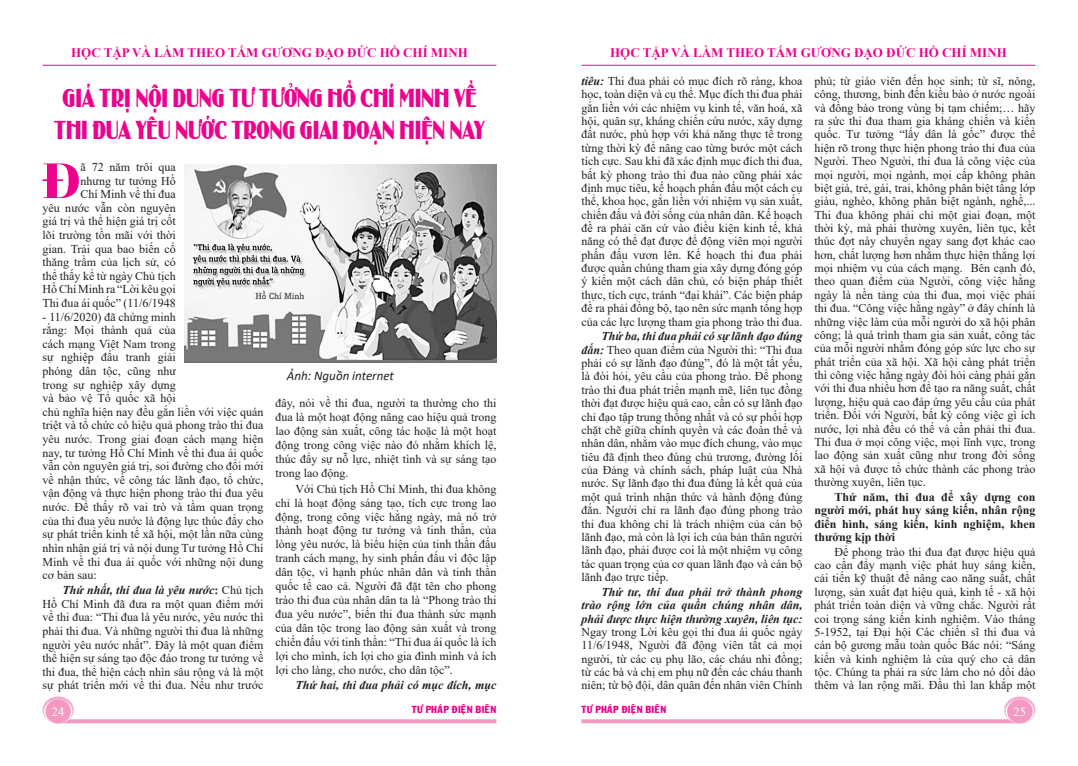
<style>
.page{position:relative;width:1078px;height:766px;background:#fff}
.page>*{position:absolute;margin:0;border:0;box-sizing:border-box;transform-origin:0 0}
.t1{font:51.9px "UVN Bach Dang Nang";color:#ed028c}
.Normal__Web__Normal{font:27px/32px "UVN Binh Duong";color:#ed028c;text-align:center;scale:.71 1}
.t2{font:700 13px "Times New Roman";color:#ed028c}
.Normal__Web__Normal-2{font:italic 13px "Calibri";color:#231f20}
.t3{font:12.5px "Times New Roman";color:#fff}
.Normal__Web__Normal-3{font:12px/13.4px "Times New Roman";color:#231f20;text-align:justify}
.Normal__Web__Normal-4{font:700 12px/13.4px "Times New Roman";color:#231f20;text-align:justify}
.Normal__Web__Normal-5{font:italic 700 12px "Times New Roman";color:#231f20}
.t4{font:10px "VNI Franko";color:#ed028c}
.s1{font-weight:700;font-style:italic}
.s2{font-weight:700}
</style>
<div class="page">
<img style="left:184px;top:164px;width:312px;height:198px">
<svg style="left:63px;top:719px;width:433px;height:4px;fill:#f499c2"></svg>
<svg style="left:43px;top:696px;width:31px;height:27px"></svg>
<svg style="left:44px;top:699px;width:28px;height:24px"></svg>
<div style="left:45px;top:699px;width:26px;height:24px;background:#f499c2;border-radius:50%"></div>
<svg style="left:581px;top:719px;width:434px;height:4px;fill:#f499c2"></svg>
<svg style="left:1003px;top:696px;width:32px;height:27px"></svg>
<svg style="left:1005px;top:699px;width:28px;height:24px"></svg>
<div style="left:1006px;top:699px;width:26px;height:24px;background:#f499c2;border-radius:50%"></div>
<hr style="left:43px;top:65px;width:453px;height:1px;background:#ed028c">
<hr style="left:581px;top:65px;width:454px;height:1px;background:#ed028c">
<p class="t2" style="left:71px;top:43px;width:398px">HỌC TẬP VÀ LÀM THEO TẤM GƯƠNG ĐẠO ĐỨC HỒ CHÍ MINH</p>
<p class="t2" style="left:610px;top:43px;width:398px">HỌC TẬP VÀ LÀM THEO TẤM GƯƠNG ĐẠO ĐỨC HỒ CHÍ MINH</p>
<p class="Normal__Web__Normal" style="left:54px;top:81px;width:607px">GIÁ TRỊ NỘI DUNG TƯ TƯỞNG HỒ CHÍ MINH VỀ<br>THI ĐUA YÊU NƯỚC TRONG GIAI ĐOẠN HIỆN NAY</p>
<p class="t1" style="left:42px;top:141px;width:40px">Đ</p>
<p class="Normal__Web__Normal-3" style="left:43px;top:160px;width:135px;text-align:right">ã 72 năm trôi qua<br>nhưng tư tưởng Hồ<br>Chí Minh về thi đua<br>yêu nước vẫn còn nguyên giá trị và thể hiện giá trị cốt lõi trường tồn mãi với thời gian. Trải qua bao biến cố thăng trầm của lịch sử, có thể thấy kể từ ngày Chủ tịch<br>Hồ Chí Minh ra “Lời kêu gọi<br>Thi đua ái quốc” (11/6/1948</p>
<p class="Normal__Web__Normal-3" style="left:43px;top:309px;width:222px;text-align:left">- 11/6/2020) đã chứng minh<br>rằng: Mọi thành quả của<br>cách mạng Việt Nam trong<br>sự nghiệp đấu tranh giải<br>phóng dân tộc, cũng như<br>trong sự nghiệp xây dựng<br>và bảo vệ Tổ quốc xã hội<br>chủ nghĩa hiện nay đều gắn liền với việc quán triệt và tổ chức có hiệu quả phong trào thi đua yêu nước. Trong giai đoạn cách mạng hiện nay, tư tưởng Hồ Chí Minh về thi đua ái quốc vẫn còn nguyên giá trị, soi đường cho đổi mới về nhận thức, về công tác lãnh đạo, tổ chức, vận động và thực hiện phong trào thi đua yêu nước. Để thấy rõ vai trò và tầm quan trọng của thi đua yêu nước là động lực thúc đẩy cho sự phát triển kinh tế xã hội, một lần nữa cùng nhìn nhận giá trị và nội dung Tư tưởng Hồ Chí Minh về thi đua ái quốc với những nội dung cơ bản sau:</p>
<p class="Normal__Web__Normal-3" style="left:43px;top:582px;width:222px;text-indent:20px"><span class="s1">Thứ nhất, thi đua là yêu nước</span><span class="s2">:</span> Chủ tịch Hồ Chí Minh đã đưa ra một quan điểm mới về thi đua: “Thi đua là yêu nước, yêu nước thì phải thi đua. Và những người thi đua là những người yêu nước nhất”. Đây là một quan điểm thể hiện sự sáng tạo độc đáo trong tư tưởng về thi đua, thể hiện cách nhìn sâu rộng và là một sự phát triển mới về thi đua. Nếu như trước</p>
<p class="Normal__Web__Normal-2" style="left:287px;top:367px;width:108px">Ảnh: Nguồn internet</p>
<p class="Normal__Web__Normal-3" style="left:275px;top:396px;width:222px;line-height:13.9px">đây, nói về thi đua, người ta thường cho thi đua là một hoạt động nâng cao hiệu quả trong lao động sản xuất, công tác hoặc là một hoạt động trong công việc nào đó nhằm khích lệ, thúc đẩy sự nỗ lực, nhiệt tình và sự sáng tạo trong lao động.</p>
<p class="Normal__Web__Normal-3" style="left:275px;top:481px;width:222px;line-height:13.9px;text-indent:20px">Với Chủ tịch Hồ Chí Minh, thi đua không chỉ là hoạt động sáng tạo, tích cực trong lao động, trong công việc hằng ngày, mà nó trở thành hoạt động tư tưởng và tinh thần, của lòng yêu nước, là biểu hiện của tinh thần đấu tranh cách mạng, hy sinh phấn đấu vì độc lập dân tộc, vì hạnh phúc nhân dân và tinh thần quốc tế cao cả. Người đã đặt tên cho phong trào thi đua của nhân dân ta là “Phong trào thi đua yêu nước”, biến thi đua thành sức mạnh của dân tộc trong lao động sản xuất và trong chiến đấu với tinh thần: “Thi đua ái quốc là ích lợi cho mình, ích lợi cho gia đình mình và ích lợi cho làng, cho nước, cho dân tộc”.</p>
<p class="Normal__Web__Normal-5" style="left:295px;top:676px;width:202px">Thứ hai, thi đua phải có mục đích, mục</p>
<p class="Normal__Web__Normal-3" style="left:581px;top:74px;width:222px"><span class="s1">tiêu:</span> Thi đua phải có mục đích rõ ràng, khoa học, toàn diện và cụ thể. Mục đích thi đua phải gắn liền với các nhiệm vụ kinh tế, văn hoá, xã hội, quân sự, kháng chiến cứu nước, xây dựng đất nước, phù hợp với khả năng thực tế trong từng thời kỳ để nâng cao từng bước một cách tích cực. Sau khi đã xác định mục đích thi đua, bất kỳ phong trào thi đua nào cũng phải xác định mục tiêu, kế hoạch phấn đấu một cách cụ thể, khoa học, gắn liền với nhiệm vụ sản xuất, chiến đấu và đời sống của nhân dân. Kế hoạch đề ra phải căn cứ vào điều kiện kinh tế, khả năng có thể đạt được để động viên mọi người phấn đấu vươn lên. Kế hoạch thi đua phải được quần chúng tham gia xây dựng đóng góp ý kiến một cách dân chủ, có biện pháp thiết thực, tích cực, tránh “đại khái”. Các biện pháp đề ra phải đồng bộ, tạo nên sức mạnh tổng hợp của các lực lượng tham gia phong trào thi đua.</p>
<p class="Normal__Web__Normal-3" style="left:581px;top:329px;width:222px;text-indent:20px"><span class="s1">Thứ ba, thi đua phải có sự lãnh đạo đúng đắn:</span> Theo quan điểm của Người thì: “Thi đua phải có sự lãnh đạo đúng”, đó là một tất yếu, là đòi hỏi, yêu cầu của phong trào. Để phong trào thi đua phát triển mạnh mẽ, liên tục đồng thời đạt được hiệu quả cao, cần có sự lãnh đạo chỉ đạo tập trung thống nhất và có sự phối hợp chặt chẽ giữa chính quyền và các đoàn thể và nhân dân, nhằm vào mục đích chung, vào mục tiêu đã định theo đúng chủ trương, đường lối của Đảng và chính sách, pháp luật của Nhà nước. Sự lãnh đạo thi đua đúng là kết quả của một quá trình nhận thức và hành động đúng đắn. Người chỉ ra lãnh đạo đúng phong trào thi đua không chỉ là trách nhiệm của cán bộ lãnh đạo, mà còn là lợi ích của bản thân người lãnh đạo, phải được coi là một nhiệm vụ công tác quan trọng của cơ quan lãnh đạo và cán bộ lãnh đạo trực tiếp.</p>
<p class="Normal__Web__Normal-3" style="left:581px;top:584px;width:222px;text-indent:20px"><span class="s1">Thứ tư, thi đua phải trở thành phong trào rộng lớn của quần chúng nhân dân, phải được thực hiện thường xuyên, liên tục:<br></span>Ngay trong Lời kêu gọi thi đua ái quốc ngày 11/6/1948, Người đã động viên tất cả mọi người, từ các cụ phụ lão, các cháu nhi đồng; từ các bà và chị em phụ nữ đến các cháu thanh niên; từ bộ đội, dân quân đến nhân viên Chính</p>
<p class="Normal__Web__Normal-3" style="left:814px;top:74px;width:222px">phủ; từ giáo viên đến học sinh; từ sĩ, nông, công, thương, binh đến kiều bào ở nước ngoài và đồng bào trong vùng bị tạm chiếm;… hãy ra sức thi đua tham gia kháng chiến và kiến quốc. Tư tưởng “lấy dân là gốc” được thể hiện rõ trong thực hiện phong trào thi đua của Người. Theo Người, thi đua là công việc của mọi người, mọi ngành, mọi cấp không phân biệt già, trẻ, gái, trai, không phân biệt tầng lớp giàu, nghèo, không phân biệt ngành, nghề,...<br>Thi đua không phải chỉ một giai đoạn, một thời kỳ, mà phải thường xuyên, liên tục, kết thúc đợt này chuyển ngay sang đợt khác cao hơn, chất lượng hơn nhằm thực hiện thắng lợi mọi nhiệm vụ của cách mạng. Bên cạnh đó, theo quan điểm của Người, công việc hằng ngày là nền tảng của thi đua, mọi việc phải thi đua. “Công việc hằng ngày” ở đây chính là những việc làm của mỗi người do xã hội phân công; là quá trình tham gia sản xuất, công tác của mỗi người nhằm đóng góp sức lực cho sự phát triển của xã hội. Xã hội càng phát triển thì công việc hằng ngày đòi hỏi càng phải gắn với thi đua nhiều hơn để tạo ra năng suất, chất lượng, hiệu quả cao đáp ứng yêu cầu của phát triển. Đối với Người, bất kỳ công việc gì ích nước, lợi nhà đều có thể và cần phải thi đua.<br>Thi đua ở mọi công việc, mọi lĩnh vực, trong lao động sản xuất cũng như trong đời sống xã hội và được tổ chức thành các phong trào thường xuyên, liên tục.</p>
<p class="Normal__Web__Normal-4" style="left:814px;top:489px;width:222px;text-indent:20px">Thứ năm, thi đua để xây dựng con người mới, phát huy sáng kiến, nhân rộng điển hình, sáng kiến, kinh nghiệm, khen thưởng kịp thời</p>
<p class="Normal__Web__Normal-3" style="left:814px;top:544px;width:222px;text-indent:20px">Để phong trào thi đua đạt được hiệu quả cao cần đẩy mạnh việc phát huy sáng kiến, cải tiến kỹ thuật để nâng cao năng suất, chất lượng, sản xuất đạt hiệu quả, kinh tế - xã hội phát triển toàn diện và vững chắc. Người rất coi trọng sáng kiến kinh nghiệm. Vào tháng 5-1952, tại Đại hội Các chiến sĩ thi đua và cán bộ gương mẫu toàn quốc Bác nói: “Sáng kiến và kinh nghiệm là của quý cho cả dân tộc. Chúng ta phải ra sức làm cho nó dồi dào thêm và lan rộng mãi. Đầu thì lan khắp một</p>
<p class="t3" style="left:52px;top:703px;width:14px">24</p>
<p class="t4" style="left:411px;top:701px;width:86px">TÖ PHAÙP ÑIEÄN BIEÂN</p>
<p class="t4" style="left:581px;top:701px;width:86px">TÖ PHAÙP ÑIEÄN BIEÂN</p>
<p class="t3" style="left:1013px;top:702px;width:14px">25</p>
</div>
